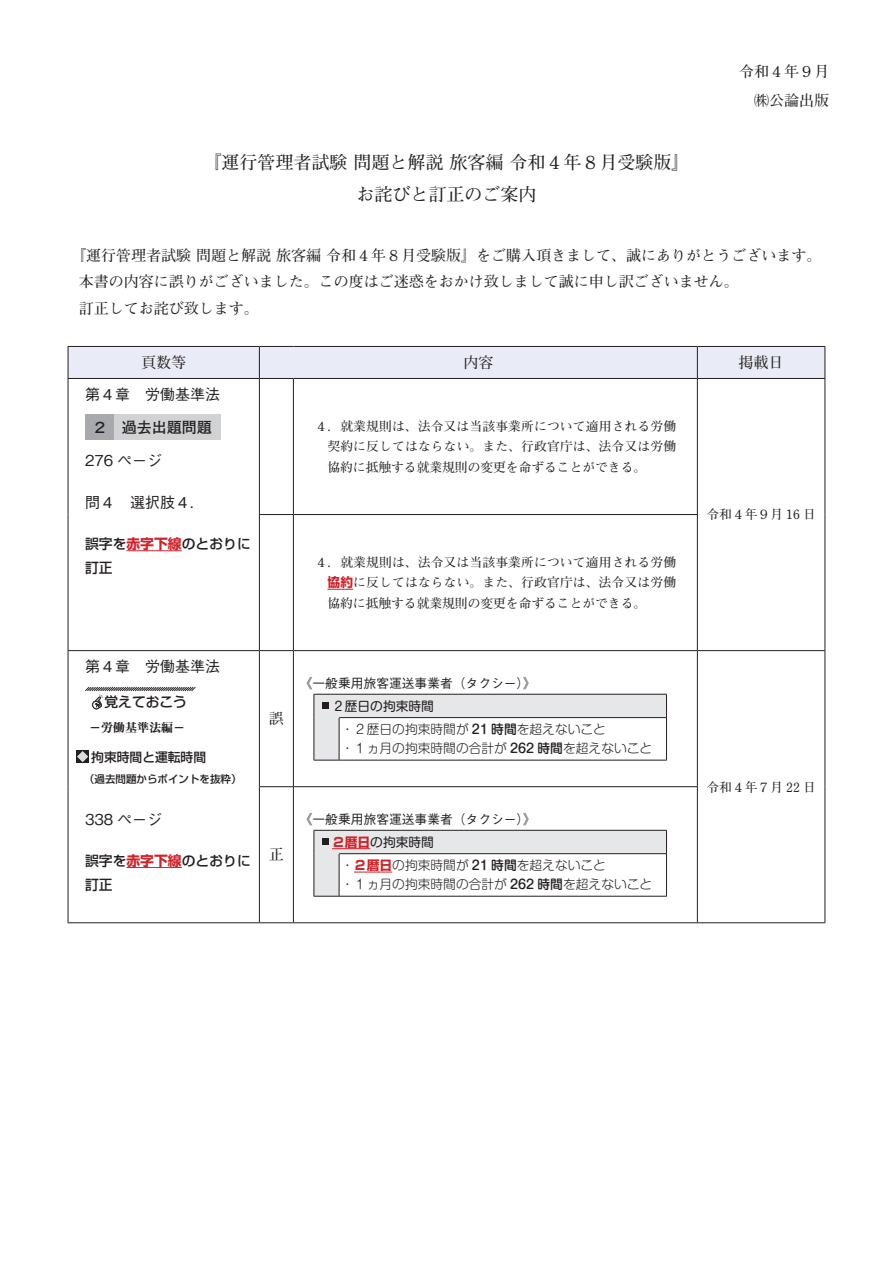
<style>
.page{position:relative;width:893px;height:1263px;background:#fff}
.page>*{position:absolute;margin:0;border:0;box-sizing:border-box;transform-origin:0 0}
.t1{font:700 18px/31.5px "Futo Min A101 Pro";color:#231f20;text-align:center}
.t2{font:700 15px/26.2px "Futo Min A101 Pro";color:#231f20;text-align:right}
.t3{font:500 15px "Gothic BBB Pro";color:#231f20}
.t4{font:700 15px "Futo Go B101 Pro";color:#231f20}
.t5{font:500 13.8px/24.2px "Shin Go Pro";color:#231f20}
.t6{font:500 13.8px "Shin M Go Pro";color:#231f20}
.t7{font:700 12.75px/20.2px "Futo Min A101 Pro";color:#231f20;text-align:justify}
.t8{font:300 12.75px/23.4px "Shin M Go Pro";color:#231f20}
.t9{font:500 12.75px "Gothic BBB Pro";color:#231f20}
.t10{font:500 12.75px "Shin Go Pro";color:#231f20}
.t11{font:12px "Midashi Min Pro MA31";color:#231f20}
.t12{font:500 10.5px "Shin Go Pro";color:#231f20}
.s1{font-weight:700;color:#d1232a}
.s2{font-family:"Shin Go Pro";color:#d1232a}
.s3{font-weight:400}
.s4{font-weight:500}
.s5{font-family:"Shin Go Pro";font-weight:700;color:#d1232a}
</style>
<div class="page">
<div style="left:69px;top:347px;width:755px;height:31px;background:#e9ebf6"></div>
<hr style="left:697px;top:347px;width:1px;height:31px;background:#231f20">
<hr style="left:259px;top:347px;width:1px;height:31px;background:#231f20">
<hr style="left:68px;top:379px;width:1px;height:135px;background:#231f20">
<hr style="left:68px;top:514px;width:1px;height:136px;background:#231f20">
<hr style="left:68px;top:651px;width:1px;height:136px;background:#231f20">
<hr style="left:68px;top:787px;width:1px;height:135px;background:#231f20">
<hr style="left:697px;top:379px;width:1px;height:135px;background:#231f20">
<hr style="left:824px;top:379px;width:1px;height:135px;background:#231f20">
<hr style="left:697px;top:515px;width:1px;height:135px;background:#231f20">
<hr style="left:824px;top:514px;width:1px;height:136px;background:#231f20">
<hr style="left:697px;top:651px;width:1px;height:136px;background:#231f20">
<hr style="left:824px;top:651px;width:1px;height:136px;background:#231f20">
<hr style="left:697px;top:787px;width:1px;height:135px;background:#231f20">
<hr style="left:824px;top:787px;width:1px;height:135px;background:#231f20">
<hr style="left:68px;top:378px;width:191px;height:1px;background:#231f20">
<hr style="left:68px;top:650px;width:191px;height:1px;background:#231f20">
<hr style="left:68px;top:922px;width:191px;height:1px;background:#231f20">
<hr style="left:293px;top:378px;width:404px;height:1px;background:#231f20">
<hr style="left:697px;top:378px;width:128px;height:1px;background:#231f20">
<hr style="left:293px;top:514px;width:405px;height:1px;background:#231f20">
<hr style="left:293px;top:650px;width:404px;height:1px;background:#231f20">
<hr style="left:697px;top:650px;width:128px;height:1px;background:#231f20">
<hr style="left:259px;top:922px;width:34px;height:1px;background:#231f20">
<hr style="left:293px;top:922px;width:404px;height:1px;background:#231f20">
<hr style="left:697px;top:922px;width:128px;height:1px;background:#231f20">
<hr style="left:68px;top:346px;width:191px;height:1px;background:#231f20">
<hr style="left:68px;top:347px;width:1px;height:31px;background:#231f20">
<hr style="left:259px;top:346px;width:34px;height:1px;background:#231f20">
<hr style="left:293px;top:346px;width:404px;height:1px;background:#231f20">
<hr style="left:697px;top:346px;width:128px;height:1px;background:#231f20">
<hr style="left:824px;top:347px;width:1px;height:31px;background:#231f20">
<hr style="left:293px;top:379px;width:1px;height:135px;background:#231f20">
<hr style="left:293px;top:515px;width:1px;height:135px;background:#231f20">
<hr style="left:293px;top:651px;width:1px;height:135px;background:#231f20">
<hr style="left:293px;top:787px;width:1px;height:135px;background:#231f20">
<hr style="left:259px;top:379px;width:1px;height:135px;background:#231f20">
<hr style="left:259px;top:515px;width:1px;height:135px;background:#231f20">
<hr style="left:259px;top:651px;width:1px;height:136px;background:#231f20">
<hr style="left:259px;top:787px;width:1px;height:135px;background:#231f20">
<hr style="left:259px;top:378px;width:34px;height:1px;background:#231f20">
<hr style="left:259px;top:514px;width:34px;height:1px;background:#231f20">
<hr style="left:259px;top:650px;width:34px;height:1px;background:#231f20">
<hr style="left:260px;top:786px;width:33px;height:1px;background:#231f20">
<hr style="left:293px;top:786px;width:404px;height:1px;background:#231f20">
<hr style="left:126px;top:550px;width:56px;height:1px;background:#d1232a">
<div style="left:85px;top:415px;width:30px;height:25px;background:#a8a9ad"></div>
<div style="left:115px;top:415px;width:106px;height:25px;background:#d1d2d4"></div>
<svg style="left:327px;top:589px;width:26px;height:1px"></svg>
<hr style="left:126px;top:867px;width:56px;height:1px;background:#d1232a">
<svg style="left:85px;top:687px;width:111px;height:23px"></svg>
<div style="left:77px;top:750px;width:12px;height:13px;background:#231f20"></div>
<svg style="left:77px;top:751px;width:11px;height:11px"></svg>
<svg style="left:314px;top:694px;width:353px;height:67px"></svg>
<hr style="left:314px;top:718px;width:1px;height:42px;background:#231f20">
<hr style="left:666px;top:718px;width:1px;height:42px;background:#231f20">
<div style="left:322px;top:703px;width:7px;height:6px;background:#231f20"></div>
<svg style="left:314px;top:830px;width:353px;height:67px"></svg>
<hr style="left:314px;top:854px;width:1px;height:42px;background:#231f20">
<hr style="left:666px;top:854px;width:1px;height:42px;background:#231f20">
<hr style="left:332px;top:848px;width:38px;height:1px;background:#d1232a">
<div style="left:322px;top:839px;width:7px;height:6px;background:#231f20"></div>
<hr style="left:354px;top:872px;width:38px;height:1px;background:#d1232a">
<h1 class="t1" style="left:203px;top:145px;width:487px">『運行管理者試験問題と解説旅客編令和４年８月受験版『お詫びと訂正のご案内</h1>
<p class="t2" style="left:739px;top:55px;width:91px;line-height:29.4px">令和４年９月㈱公論出版</p>
<p class="t2" style="left:64px;top:241px;width:759px;text-align:left">　『運行管理者試験問題と解説旅客編令和４年８月受験版』をご購入頂きまして、誠にありがとうございます。　本書の内容に誤りがございました。この度はご迷惑をおかけ致しまして誠に申し訳ございません。<br>　訂正してお詫び致します。</p>
<p class="t2" style="left:141px;top:348px;width:46px">頁数等</p>
<p class="t3" style="left:85px;top:382px;width:136px">第４章　労働基準法</p>
<p class="t4" style="left:122px;top:415px;width:91px">過去出題問題</p>
<p class="t4" style="left:92px;top:415px;width:16px">２</p>
<p class="t3" style="left:85px;top:448px;width:79px">276 ページ</p>
<p class="t3" style="left:85px;top:490px;width:121px">問４　選択肢４．</p>
<p class="t5" style="left:85px;top:530px;width:167px">誤字を<span class="s1">赤字下線</span>のとおりに訂正</p>
<p class="t3" style="left:85px;top:655px;width:136px">第４章　労働基準法</p>
<p class="t6" style="left:105px;top:691px;width:84px">覚えておこう</p>
<p class="t11" style="left:89px;top:718px;width:97px">－労働基準法編－</p>
<p class="t10" style="left:91px;top:746px;width:116px">拘束時間と運転時間</p>
<p class="t12" style="left:84px;top:771px;width:159px">（過去問題からポイントを抜粋(</p>
<p class="t3" style="left:85px;top:807px;width:79px">338 ページ</p>
<p class="t5" style="left:85px;top:846px;width:167px">誤字を<span class="s1">赤字下線</span>のとおりに訂正</p>
<p class="t2" style="left:269px;top:704px;width:16px">誤</p>
<p class="t2" style="left:269px;top:840px;width:16px">正</p>
<p class="t2" style="left:463px;top:348px;width:31px">内容</p>
<p class="t7" style="left:327px;top:415px;width:350px;text-indent:-13px">４．就業規則は、法令又は当該事業所について適用される労働契約に反してはならない。また、行政官庁は、法令又は労働協約に抵触する就業規則の変更を命ずることができる。</p>
<p class="t7" style="left:327px;top:551px;width:350px;text-indent:-13px">４．就業規則は、法令又は当該事業所について適用される労働<span class="s2">協約</span>に反してはならない。また、行政官庁は、法令又は労働協約に抵触する就業規則の変更を命ずることができる。</p>
<p class="t9" style="left:300px;top:673px;width:237px">《一般乗用旅客運送事業者（タクシー《(</p>
<p class="t8" style="left:341px;top:693px;width:266px;text-indent:-9px"><span class="s3">２歴日の拘束時間<br></span>・２歴日の拘束時間が <span class="s4">21 時間</span>を超えないこと</p>
<p class="t8" style="left:341px;top:735px;width:313px">・１ヵ月の拘束時間の合計が <span class="s4">262 時間</span>を超えないこと</p>
<p class="t9" style="left:300px;top:809px;width:237px">《一般乗用旅客運送事業者（タクシー《(</p>
<p class="t8" style="left:341px;top:829px;width:266px;text-indent:-9px"><span class="s5">２暦日</span><span class="s3">の拘束時間<br></span>・<span class="s5">２暦日</span>の拘束時間が <span class="s4">21 時間</span>を超えないこと</p>
<p class="t8" style="left:341px;top:871px;width:313px">・１ヵ月の拘束時間の合計が <span class="s4">262 時間</span>を超えないこと</p>
<p class="t2" style="left:739px;top:348px;width:46px">掲載日</p>
<p class="t7" style="left:706px;top:503px;width:111px">令和４年９月 16 日</p>
<p class="t7" style="left:706px;top:775px;width:111px">令和４年７月 22 日</p>
</div>
